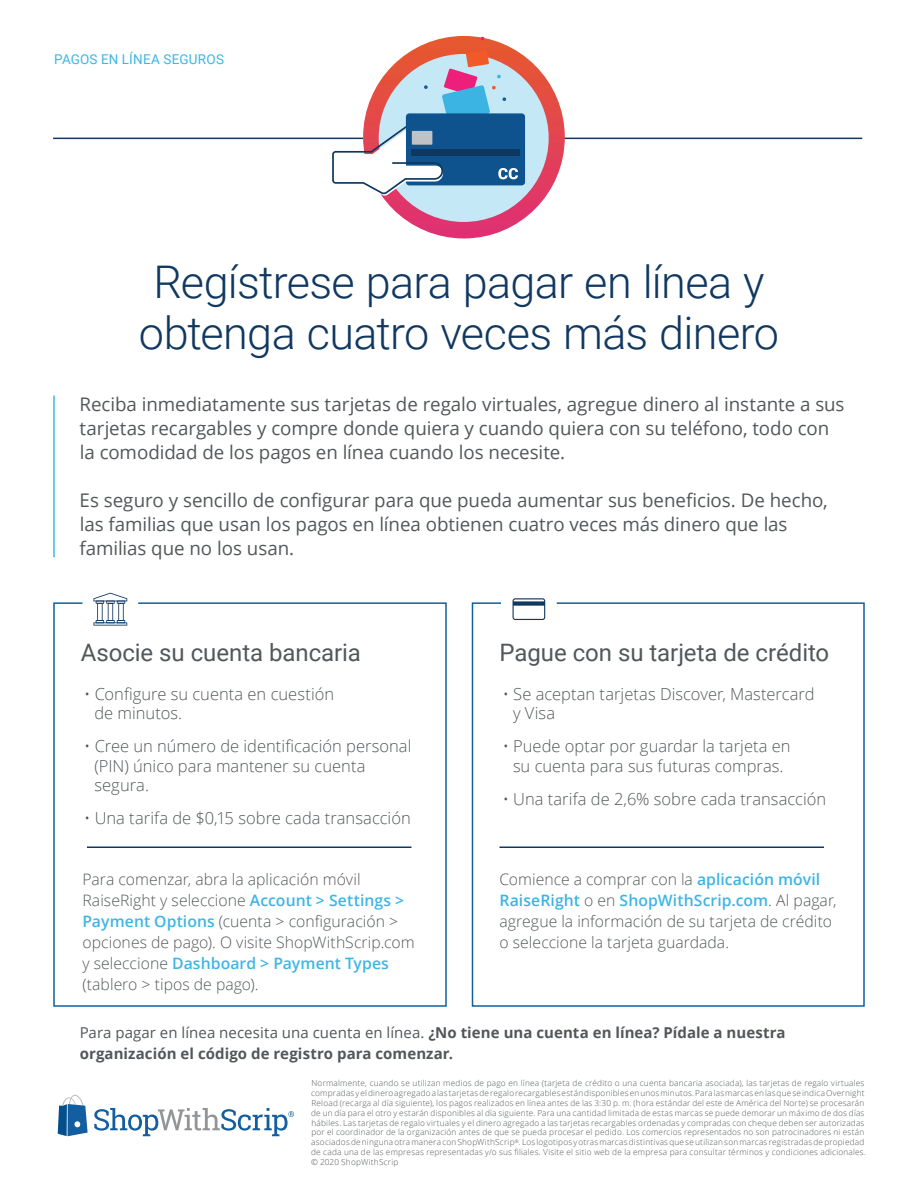
<style>
.page{position:relative;width:918px;height:1188px;background:#fff}
.page>*{position:absolute;margin:0;border:0;box-sizing:border-box;transform-origin:0 0}
.t1{font:300 45px/51px "Roboto";letter-spacing:-.015em;color:#103860;text-align:center}
.t2{font:24px "Roboto";color:#535759}
.t3{font:18.75px/24px "Open Sans";letter-spacing:-.005em;color:#535759}
.t4{font:300 16.5px/19.5px "Open Sans";color:#535759}
.t5{font:300 15.75px/21px "Open Sans";letter-spacing:.005em;color:#535759}
.t6{font:700 15px/21px "Open Sans";letter-spacing:.005em;color:#535759}
.t7{font:13.5px "Roboto";letter-spacing:.015em;color:#3db6e6}
.t8{font:300 8.25px/9.9px "Open Sans";letter-spacing:.025em;color:#535759}
.s1{font-weight:600;color:#3db6e6}
.s2{font-weight:600;color:#3bb4e4}
.s3{font-weight:400}
</style>
<div class="page">
<hr style="left:53px;top:138px;width:809px;height:1px;background:#103860">
<hr style="left:87px;top:847px;width:324px;height:1px;background:#103860">
<hr style="left:499px;top:847px;width:325px;height:1px;background:#103860">
<svg style="left:58px;top:1095px;width:30px;height:41px"></svg>
<svg style="left:94px;top:1108px;width:200px;height:28px"></svg>
<hr style="left:53px;top:395px;width:2px;height:162px;background:#3db6e6">
<div style="left:53px;top:602px;width:394px;height:405px;border:2px solid #105f9e"></div>
<div style="left:82px;top:576px;width:56px;height:55px;background:#fff;border-radius:50%"></div>
<div style="left:472px;top:602px;width:393px;height:405px;border:2px solid #105f9e"></div>
<div style="left:501px;top:576px;width:56px;height:55px;background:#fff;border-radius:50%"></div>
<svg style="left:513px;top:598px;width:32px;height:22px"></svg>
<svg style="left:363px;top:36px;width:202px;height:202px;background:#e24358"></svg>
<div style="left:379px;top:54px;width:170px;height:168px;background:#c4e8f6;border-radius:50%"></div>
<svg style="left:481px;top:37px;width:4px;height:4px"></svg>
<div style="left:406px;top:113px;width:119px;height:72px;background:#0e538d;border-radius:3px"></div>
<div style="left:411px;top:149px;width:109px;height:7px;background:#0f3860"></div>
<svg style="left:332px;top:50px;width:186px;height:146px"></svg>
<svg style="left:93px;top:593px;width:34px;height:29px"></svg>
<svg style="left:93px;top:622px;width:34px;height:4px"></svg>
<hr style="left:94px;top:623px;width:32px;height:2px;background:#103860">
<h3 class="t7" style="left:54px;top:50px;width:172px">PAGOS EN LÍNEA SEGUROS</h3>
<h1 class="t1" style="left:139px;top:255px;width:642px">Regístrese para pagar en línea y obtenga cuatro veces más dinero</h1>
<h3 class="t3" style="left:80px;top:392px;width:766px">Reciba inmediatamente sus tarjetas de regalo virtuales, agregue dinero al instante a sus tarjetas recargables y compre donde quiera y cuando quiera con su teléfono, todo con la comodidad de los pagos en línea cuando los necesite.</h3>
<h3 class="t3" style="left:79px;top:488px;width:750px">Es seguro y sencillo de configurar para que pueda aumentar sus beneficios. De hecho, las familias que usan los pagos en línea obtienen cuatro veces más dinero que las familias que no los usan.</h3>
<h2 class="t2" style="left:81px;top:636px;width:281px">Asocie su cuenta bancaria</h2>
<h2 class="t2" style="left:500px;top:636px;width:331px">Pague con su tarjeta de crédito</h2>
<h3 class="t4" style="left:94px;top:684px;width:241px;text-indent:-10px">• Configure su cuenta en cuestión de minutos.</h3>
<h3 class="t4" style="left:94px;top:736px;width:318px;text-indent:-10px">• Cree un número de identificación personal (PIN) único para mantener su cuenta segura.</h3>
<h3 class="t4" style="left:84px;top:808px;width:328px">• Una tarifa de $0,15 sobre cada transacción</h3>
<p class="t5" style="left:82px;top:868px;width:334px">Para comenzar, abra la aplicación móvil RaiseRight y seleccione <span class="s1">Account &gt; Settings &gt; Payment Options</span> (cuenta &gt; configuración &gt; opciones de pago). O visite ShopWithScrip.com y seleccione <span class="s1">Dashboard &gt; Payment Types </span>(tablero &gt; tipos de pago).</p>
<h3 class="t4" style="left:513px;top:684px;width:303px;text-indent:-10px">• Se aceptan tarjetas Discover, Mastercard y Visa</h3>
<h3 class="t4" style="left:503px;top:736px;width:289px;text-align:center">• Puede optar por guardar la tarjeta en su cuenta para sus futuras compras.</h3>
<h3 class="t4" style="left:503px;top:789px;width:325px">• Una tarifa de 2,6% sobre cada transacción</h3>
<h3 class="t5" style="left:500px;top:868px;width:338px">Comience a comprar con la <span class="s2">aplicación móvil RaiseRight</span> o en <span class="s1">ShopWithScrip.com</span>. Al pagar, agregue la información de su tarjeta de crédito o seleccione la tarjeta guardada.</h3>
<h3 class="t6" style="left:80px;top:1022px;width:707px"><span class="s3">Para pagar en línea necesita una cuenta en línea.</span> ¿No tiene una cuenta en línea? Pídale a nuestra organización el código de registro para comenzar.</h3>
<p class="t8" style="left:311px;top:1078px;width:556px">Normalmente, cuando se utilizan medios de pago en línea (tarjeta de crédito o una cuenta bancaria asociada), las tarjetas de regalo virtuales compradas y el dinero agregado a las tarjetas de regalo recargables están disponibles en unos minutos. Para las marcas en las que se indica Overnight Reload (recarga al día siguiente), los pagos realizados en línea antes de las 3:30 p. m. (hora estándar del este de América del Norte) se procesarán de un día para el otro y estarán disponibles al día siguiente. Para una cantidad limitada de estas marcas se puede demorar un máximo de dos días hábiles. Las tarjetas de regalo virtuales y el dinero agregado a las tarjetas recargables ordenadas y compradas con cheque deben ser autorizadas por el coordinador de la organización antes de que se pueda procesar el pedido. Los comercios representados no son patrocinadores ni están asociados de ninguna otra manera con ShopWithScrip<sup>®</sup>. Los logotipos y otras marcas distintivas que se utilizan son marcas registradas de propiedad de cada una de las empresas representadas y/o sus filiales. Visite el sitio web de la empresa para consultar términos y condiciones adicionales. © 2020 ShopWithScrip</p>
</div>
